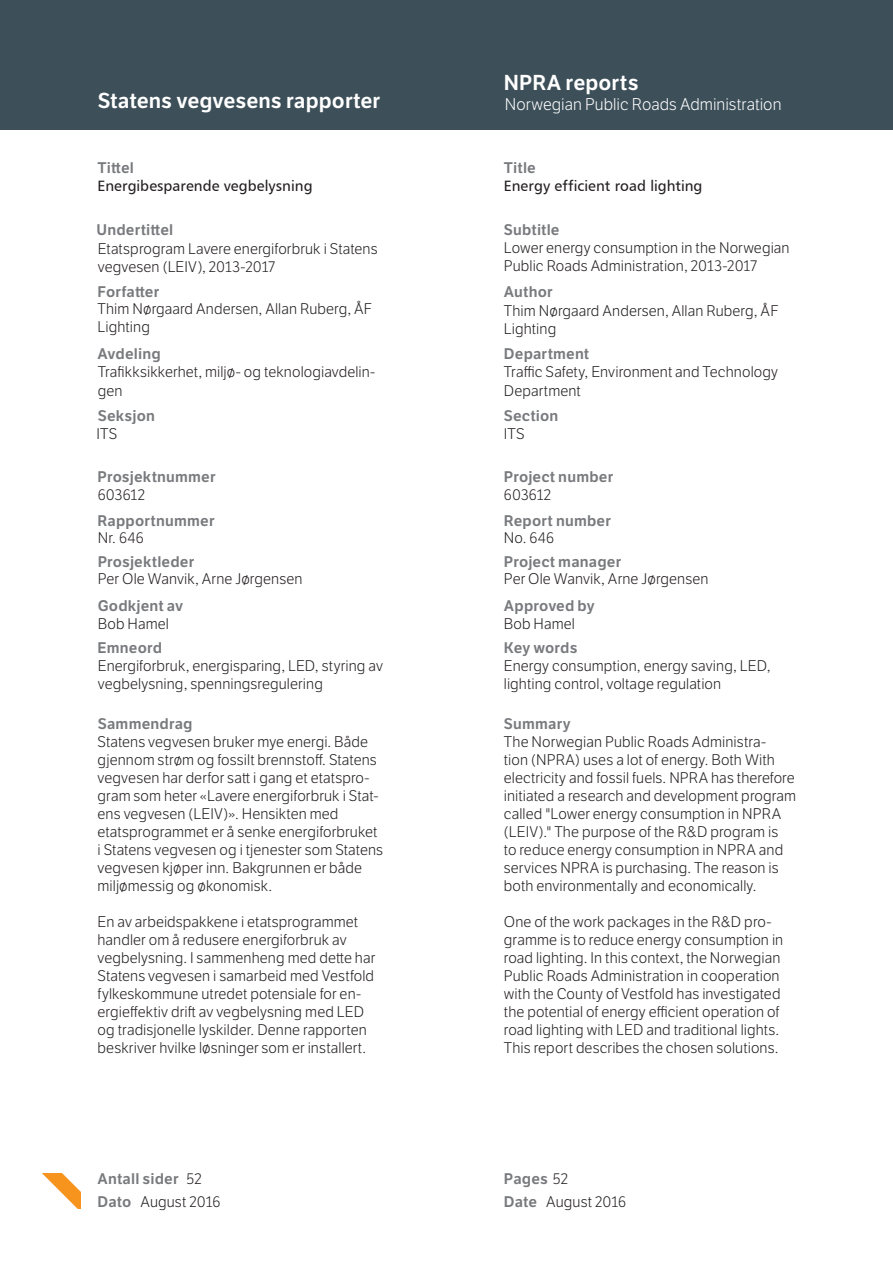
<style>
.page{position:relative;width:893px;height:1263px;background:#fff}
.page>*{position:absolute;margin:0;border:0;box-sizing:border-box;transform-origin:0 0}
.t1{font:600 21px "LFT Etica";color:#fff}
.t2{font:300 16.5px "LFT Etica";color:#fff}
.t3{font:300 15px/18px "LFT Etica";letter-spacing:.01em;color:#231f20}
.t4{font:600 15px/23.4px "LFT Etica";letter-spacing:.01em;color:#787a7d}
.t5{font:15px "Humanist 777 BT Roman B";letter-spacing:.005em;color:#231f20}
.s1{font-weight:300;color:#231f20}
</style>
<div class="page">
<div style="left:0;top:0;width:893px;height:130px;background:#3d4f59"></div>
<img style="left:42px;top:1173px;width:38px;height:36px">
<h1 class="t1" style="left:98px;top:88px;width:284px">Statens vegvesens rapporter</h1>
<h1 class="t1" style="left:504px;top:70px;width:136px">NPRA reports</h1>
<p class="t2" style="left:505px;top:95px;width:278px">Norwegian Public Roads Administration</p>
<p class="t4" style="left:98px;top:156px;width:38px">Tittel</p>
<p class="t4" style="left:504px;top:156px;width:33px">Title</p>
<p class="t5" style="left:98px;top:176px;width:216px">Energibesparende vegbelysning</p>
<p class="t5" style="left:504px;top:176px;width:200px">Energy efficient road lighting</p>
<p class="t4" style="left:96px;top:218px;width:78px">Undertittel</p>
<p class="t4" style="left:504px;top:218px;width:57px">Subtitle</p>
<p class="t3" style="left:98px;top:240px;width:281px">Etatsprogram Lavere energiforbruk i Statens vegvesen (LEIV), 2013-2017</p>
<p class="t3" style="left:504px;top:239px;width:287px">Lower energy consumption in the Norwegian<br>Public Roads Administration, 2013-2017</p>
<p class="t4" style="left:98px;top:280px;width:63px">Forfatter</p>
<p class="t4" style="left:504px;top:280px;width:50px">Author</p>
<p class="t3" style="left:98px;top:301px;width:276px">Thim Nørgaard Andersen, Allan Ruberg, ÅF<br>Lighting</p>
<p class="t3" style="left:504px;top:302px;width:276px">Thim Nørgaard Andersen, Allan Ruberg, ÅF<br>Lighting</p>
<p class="t3" style="left:98px;top:364px;width:279px">Trafikksikkerhet, miljø- og teknologiavdelin&shy;gen</p>
<p class="t3" style="left:504px;top:364px;width:276px">Traffic Safety, Environment and Technology<br>Department</p>
<p class="t4" style="left:98px;top:342px;width:65px">Avdeling</p>
<p class="t4" style="left:504px;top:342px;width:87px">Department</p>
<p class="t4" style="left:98px;top:404px;width:59px">Seksjon</p>
<p class="t4" style="left:504px;top:404px;width:56px">Section</p>
<p class="t3" style="left:96px;top:425px;width:22px">ITS</p>
<p class="t3" style="left:504px;top:425px;width:22px">ITS</p>
<p class="t4" style="left:98px;top:465px;width:120px">Prosjektnummer</p>
<p class="t4" style="left:504px;top:465px;width:111px">Project number</p>
<p class="t4" style="left:98px;top:509px;width:119px">Rapportnummer</p>
<p class="t4" style="left:504px;top:509px;width:109px">Report number</p>
<p class="t4" style="left:98px;top:550px;width:98px">Prosjektleder</p>
<p class="t4" style="left:504px;top:550px;width:119px">Project manager</p>
<p class="t3" style="left:98px;top:486px;width:49px">603612</p>
<p class="t3" style="left:504px;top:486px;width:49px">603612</p>
<p class="t3" style="left:98px;top:529px;width:47px">Nr. 646</p>
<p class="t3" style="left:504px;top:529px;width:52px">No. 646</p>
<p class="t3" style="left:98px;top:570px;width:206px">Per Ole Wanvik, Arne Jørgensen</p>
<p class="t3" style="left:504px;top:570px;width:206px">Per Ole Wanvik, Arne Jørgensen</p>
<p class="t4" style="left:98px;top:594px;width:87px">Godkjent av</p>
<p class="t4" style="left:504px;top:594px;width:92px">Approved by</p>
<p class="t3" style="left:98px;top:615px;width:73px">Bob Hamel</p>
<p class="t3" style="left:504px;top:615px;width:73px">Bob Hamel</p>
<p class="t4" style="left:98px;top:636px;width:66px">Emneord</p>
<p class="t4" style="left:504px;top:636px;width:75px">Key words</p>
<p class="t3" style="left:98px;top:657px;width:287px">Energiforbruk, energisparing, LED, styring av vegbelysning, spenningsregulering</p>
<p class="t3" style="left:504px;top:657px;width:268px">Energy consumption, energy saving, LED, lighting control, voltage regulation</p>
<p class="t4" style="left:98px;top:712px;width:96px">Sammendrag</p>
<p class="t4" style="left:504px;top:712px;width:68px">Summary</p>
<p class="t3" style="left:98px;top:733px;width:287px">Statens vegvesen bruker mye energi. Både gjennom strøm og fossilt brennstoff. Statens vegvesen har derfor satt i gang et etatspro&shy;gram som heter «Lavere energiforbruk i Stat&shy;ens vegvesen (LEIV)». Hensikten med etatsprogrammet er å senke energiforbruket i Statens vegvesen og i tjenester som Statens vegvesen kjøper inn. Bakgrunnen er både miljømessig og økonomisk.</p>
<p class="t3" style="left:98px;top:913px;width:279px">En av arbeidspakkene i etatsprogrammet handler om å redusere energiforbruk av vegbelysning. I sammenheng med dette har Statens vegvesen i samarbeid med Vestfold fylkeskommune utredet potensiale for en&shy;ergieffektiv drift av vegbelysning med LED og tradisjonelle lyskilder. Denne rapporten beskriver hvilke løsninger som er installert.</p>
<p class="t3" style="left:504px;top:733px;width:294px">The Norwegian Public Roads Administra-<br>tion (NPRA) uses a lot of energy. Both With electricity and fossil fuels. NPRA has therefore initiated a research and development program called "Lower energy consumption in NPRA (LEIV)." The purpose of the R&amp;D program is<br>to reduce energy consumption in NPRA and services NPRA is purchasing. The reason is both environmentally and economically.</p>
<p class="t3" style="left:504px;top:913px;width:281px">One of the work packages in the R&amp;D pro&shy;gramme is to reduce energy consumption in road lighting. In this context, the Norwegian Public Roads Administration in cooperation with the County of Vestfold has investigated the potential of energy efficient operation of road lighting with LED and traditional lights.<br>This report describes the chosen solutions.</p>
<p class="t4" style="left:98px;top:1167px;width:83px">Antall sider<br>Dato</p>
<p class="t3" style="left:187px;top:1170px;width:17px">52</p>
<p class="t4" style="left:504px;top:1167px;width:66px">Pages <span class="s1">52</span></p>
<p class="t3" style="left:140px;top:1193px;width:82px">August 2016</p>
<p class="t3" style="left:546px;top:1193px;width:82px">August 2016</p>
<p class="t4" style="left:504px;top:1190px;width:35px">Date</p>
</div>
